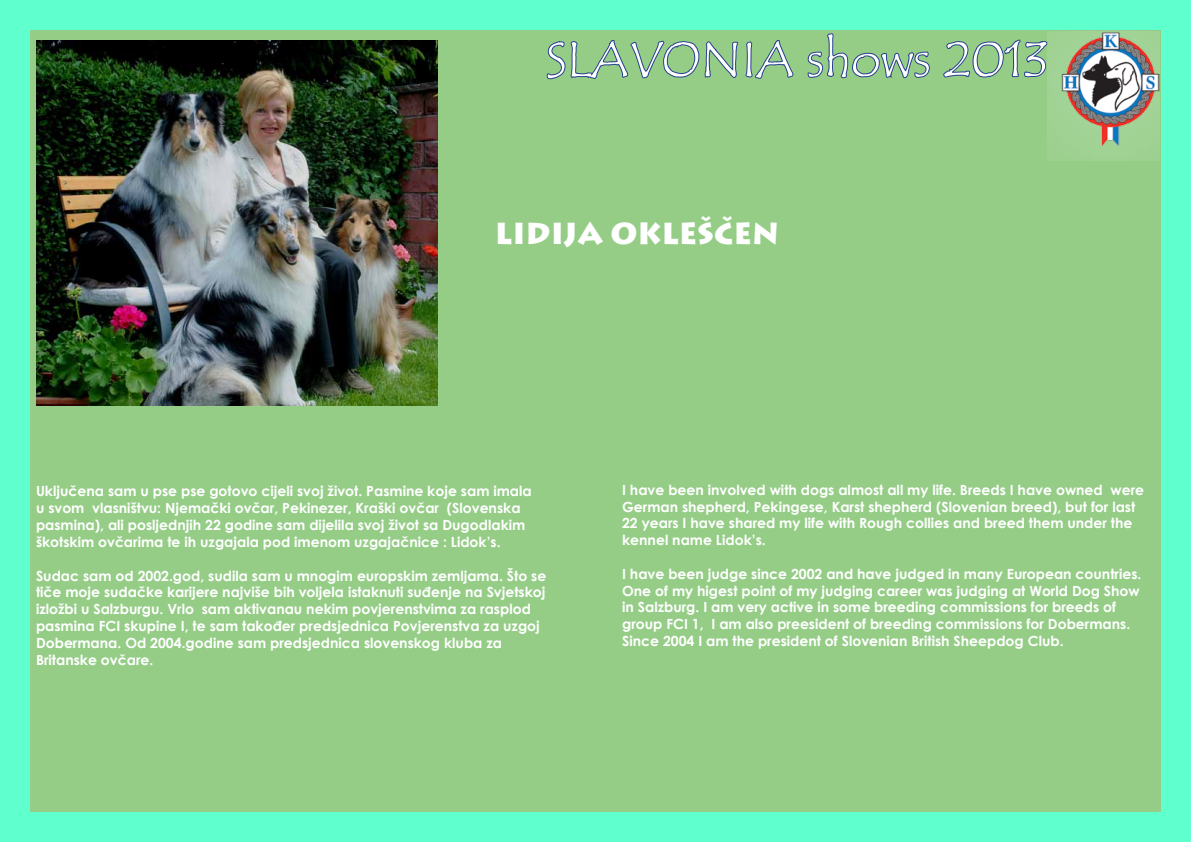
<style>
.page{position:relative;width:1191px;height:842px;background:#fff}
.page>*{position:absolute;margin:0;border:0;box-sizing:border-box;transform-origin:0 0}
.t1{font:50px "Tempus Sans ITC";color:#fff}
.t2{font:900 30px "Lithos Pro";color:#fff}
.t3{font:700 14px/16.8px "Century Gothic";color:#fff}
</style>
<div class="page">
<div style="left:15px;top:15px;width:1161px;height:812px;background:#95cd87"></div>
<div style="left:0;top:0;width:1191px;height:842px;border:30px solid #60ffce"></div>
<svg style="left:546px;top:40px;width:248px;height:40px"></svg>
<svg style="left:807px;top:33px;width:123px;height:46px"></svg>
<svg style="left:943px;top:39px;width:104px;height:39px"></svg>
<div style="left:1047px;top:32px;width:113px;height:129px;background:#9fd293"></div>
<img style="left:1061px;top:32px;width:99px;height:113px">
<img style="left:36px;top:40px;width:401px;height:365px">
<h1 class="t1" style="left:546px;top:28px;width:503px">SLAVONIA shows 2013</h1>
<h2 class="t2" style="left:495px;top:215px;width:285px">LIDIJA OKLEŠČEN</h2>
<p class="t3" style="left:36px;top:482px;width:497px">Uključena sam u pse pse gotovo cijeli svoj život. Pasmine koje sam imala u svom vlasništvu: Njemački ovčar, Pekinezer, Kraški ovčar (Slovenska pasmina), ali posljednjih 22 godine sam dijelila svoj život sa Dugodlakim škotskim ovčarima te ih uzgajala pod imenom uzgajačnice : Lidok’s.</p>
<p class="t3" style="left:36px;top:566px;width:512px">Sudac sam od 2002.god, sudila sam u mnogim europskim zemljama. Što se tiče moje sudačke karijere najviše bih voljela istaknuti suđenje na Svjetskoj izložbi u Salzburgu. Vrlo sam aktivanau nekim povjerenstvima za rasplod pasmina FCI skupine I, te sam također predsjednica Povjerenstva za uzgoj Dobermana. Od 2004.godine sam predsjednica slovenskog kluba za Britanske ovčare.</p>
<p class="t3" style="left:622px;top:481px;width:523px">I have been involved with dogs almost all my life. Breeds I have owned were German shepherd, Pekingese, Karst shepherd (Slovenian breed), but for last 22 years I have shared my life with Rough collies and breed them under the kennel name Lidok’s.</p>
<p class="t3" style="left:622px;top:565px;width:521px">I have been judge since 2002 and have judged in many European countries.<br>One of my higest point of my judging career was judging at World Dog Show in Salzburg. I am very active in some breeding commissions for breeds of group FCI 1, I am also preesident of breeding commissions for Dobermans.<br>Since 2004 I am the president of Slovenian British Sheepdog Club.</p>
</div>
